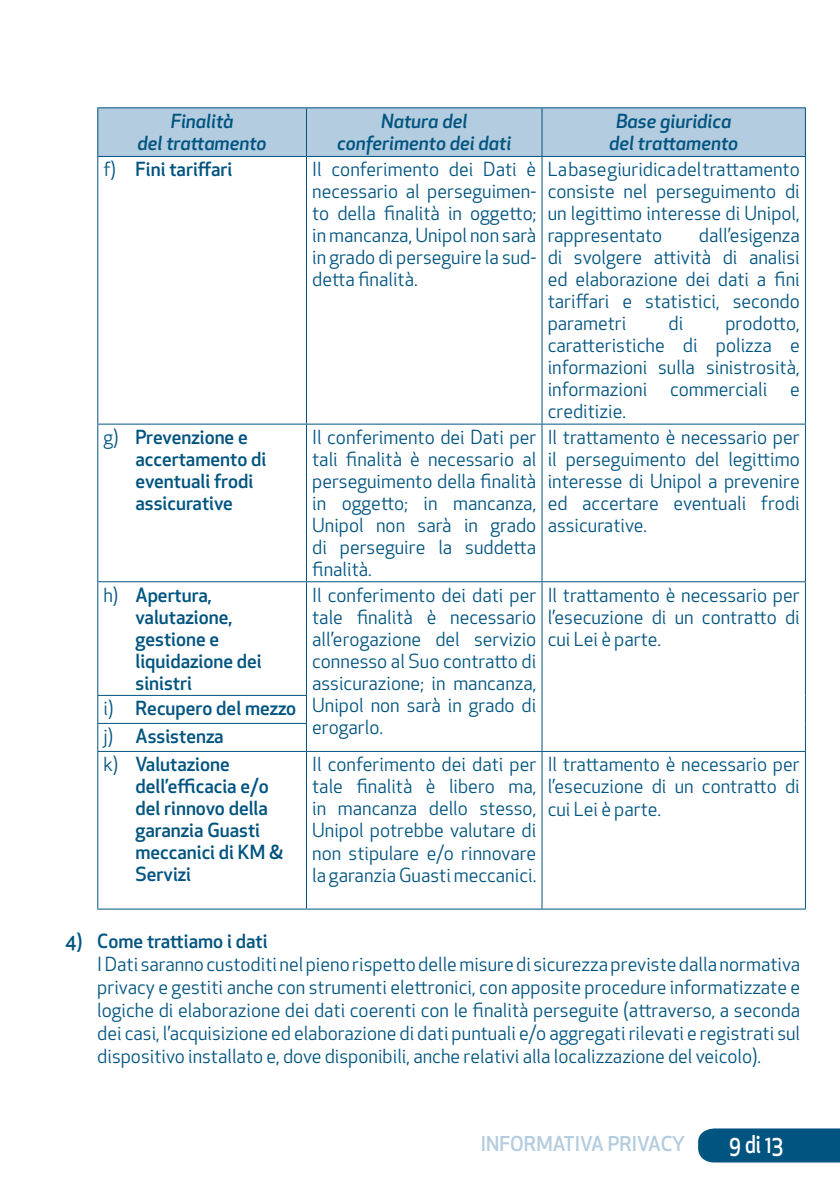
<style>
.page{position:relative;width:840px;height:1191px;background:#fff}
.page>*{position:absolute;margin:0;border:0;box-sizing:border-box;transform-origin:0 0}
.t1{font:500 24px "Apex New";color:#fff;scale:.83 1}
.t2{font:500 20px "Apex New";color:#b4ccdf}
.t3{font:19px/22px "Apex New";color:#005480;text-align:justify}
.t4{font:500 19px/22px "Apex New";color:#005480}
.t5{font:italic 500 19px/22px "Apex New";color:#005480;text-align:center}
.s1{font-weight:400}
</style>
<div class="page">
<div style="left:698px;top:1128px;width:141px;height:34px;background:#005480"></div>
<div style="left:98px;top:108px;width:706px;height:48px;background:#b4ccdf"></div>
<hr style="left:97px;top:107px;width:209px;height:1px;background:#005480">
<hr style="left:97px;top:108px;width:1px;height:48px;background:#005480">
<hr style="left:306px;top:107px;width:235px;height:1px;background:#005480">
<hr style="left:306px;top:108px;width:1px;height:48px;background:#005480">
<hr style="left:541px;top:107px;width:264px;height:1px;background:#005480">
<hr style="left:541px;top:108px;width:1px;height:48px;background:#005480">
<hr style="left:804px;top:108px;width:1px;height:48px;background:#005480">
<hr style="left:97px;top:156px;width:209px;height:1px;background:#005480">
<hr style="left:97px;top:157px;width:1px;height:266px;background:#005480">
<hr style="left:306px;top:156px;width:235px;height:1px;background:#005480">
<hr style="left:306px;top:157px;width:1px;height:266px;background:#005480">
<hr style="left:541px;top:156px;width:264px;height:1px;background:#005480">
<hr style="left:541px;top:157px;width:1px;height:266px;background:#005480">
<hr style="left:804px;top:157px;width:1px;height:266px;background:#005480">
<hr style="left:97px;top:423px;width:209px;height:1px;background:#005480">
<hr style="left:97px;top:424px;width:1px;height:157px;background:#005480">
<hr style="left:97px;top:581px;width:209px;height:1px;background:#005480">
<hr style="left:97px;top:582px;width:1px;height:113px;background:#005480">
<hr style="left:306px;top:423px;width:235px;height:1px;background:#005480">
<hr style="left:306px;top:424px;width:1px;height:157px;background:#005480">
<hr style="left:541px;top:423px;width:264px;height:1px;background:#005480">
<hr style="left:541px;top:424px;width:1px;height:157px;background:#005480">
<hr style="left:804px;top:424px;width:1px;height:157px;background:#005480">
<hr style="left:306px;top:581px;width:235px;height:1px;background:#005480">
<hr style="left:306px;top:582px;width:1px;height:113px;background:#005480">
<hr style="left:541px;top:581px;width:264px;height:1px;background:#005480">
<hr style="left:541px;top:582px;width:1px;height:113px;background:#005480">
<hr style="left:804px;top:582px;width:1px;height:113px;background:#005480">
<svg style="left:541px;top:695px;width:1px;height:56px"></svg>
<svg style="left:804px;top:695px;width:1px;height:56px"></svg>
<hr style="left:541px;top:752px;width:1px;height:156px;background:#005480">
<hr style="left:804px;top:752px;width:1px;height:156px;background:#005480">
<hr style="left:97px;top:695px;width:210px;height:1px;background:#005480">
<hr style="left:97px;top:723px;width:210px;height:1px;background:#005480">
<svg style="left:97px;top:696px;width:1px;height:55px"></svg>
<svg style="left:306px;top:696px;width:1px;height:55px"></svg>
<hr style="left:97px;top:752px;width:1px;height:156px;background:#005480">
<hr style="left:306px;top:752px;width:1px;height:156px;background:#005480">
<hr style="left:97px;top:751px;width:209px;height:1px;background:#005480">
<hr style="left:306px;top:751px;width:235px;height:1px;background:#005480">
<hr style="left:541px;top:751px;width:264px;height:1px;background:#005480">
<hr style="left:97px;top:908px;width:209px;height:1px;background:#005480">
<hr style="left:306px;top:908px;width:235px;height:1px;background:#005480">
<hr style="left:541px;top:908px;width:264px;height:1px;background:#005480">
<p class="t5" style="left:137px;top:110px;width:130px">Finalità<br>del trattamento</p>
<p class="t5" style="left:337px;top:110px;width:176px">Natura del conferimento dei dati</p>
<p class="t5" style="left:609px;top:110px;width:130px">Base giuridica del trattamento</p>
<p class="t4" style="left:103px;top:158px;width:130px"><span class="s1">f)</span> Fini tariffari</p>
<p class="t3" style="left:312px;top:158px;width:225px">Il conferimento dei Dati è necessario al perseguimen&shy;to della finalità in oggetto; in mancanza, Unipol non sarà in grado di perseguire la sud&shy;detta finalità.</p>
<p class="t3" style="left:547px;top:158px;width:253px">La base giuridica del trattamento consiste nel perseguimento di un legittimo interesse di Unipol, rappresentato</p>
<p class="t3" style="left:547px;top:224px;width:253px;text-indent:151px">dall’esigenza di svolgere attività di analisi ed elaborazione dei dati a fini tariffari e statistici, secondo parametri</p>
<p class="t3" style="left:547px;top:312px;width:253px;text-indent:177px">prodotto, caratteristiche di polizza e informazioni sulla sinistrosità, informazioni commerciali e creditizie.</p>
<p class="t3" style="left:668px;top:312px;width:16px">di</p>
<p class="t4" style="left:135px;top:426px;width:132px;text-indent:-32px"><span class="s1">g)</span> Prevenzione e accertamento di eventuali frodi assicurative</p>
<p class="t3" style="left:312px;top:426px;width:225px">Il conferimento dei Dati per tali finalità è necessario al perseguimento della finalità in oggetto; in mancanza, Unipol non sarà in grado di perseguire la suddetta finalità.</p>
<p class="t3" style="left:547px;top:426px;width:253px">Il trattamento è necessario per il perseguimento del legittimo interesse di Unipol a prevenire ed accertare eventuali frodi assicurative.</p>
<p class="t4" style="left:135px;top:583px;width:128px;text-indent:-32px"><span class="s1">h)</span> Apertura, valutazione, gestione e liquidazione dei sinistri</p>
<p class="t3" style="left:312px;top:584px;width:225px">Il conferimento dei dati per tale finalità è necessario all’erogazione del servizio connesso al Suo contratto di assicurazione; in mancanza, Unipol non sarà in grado di erogarlo.</p>
<p class="t3" style="left:547px;top:584px;width:253px">Il trattamento è necessario per l’esecuzione di un contratto di cui Lei è parte.</p>
<p class="t4" style="left:103px;top:694px;width:194px;line-height:28px"><span class="s1">i)</span> Recupero del mezzo <span class="s1">j)</span> Assistenza<br><span class="s1">k)</span> Valutazione</p>
<p class="t4" style="left:135px;top:775px;width:149px">dell’efficacia e/o del rinnovo della garanzia Guasti meccanici di KM &amp;<br>Servizi</p>
<p class="t3" style="left:312px;top:753px;width:225px">Il conferimento dei dati per tale finalità è libero ma, in mancanza dello stesso, Unipol potrebbe valutare di non stipulare e/o rinnovare la garanzia Guasti meccanici.</p>
<p class="t3" style="left:547px;top:753px;width:253px">Il trattamento è necessario per l’esecuzione di un contratto di cui Lei è parte.</p>
<p class="t4" style="left:65px;top:929px;width:204px">4) Come trattiamo i dati</p>
<p class="t3" style="left:97px;top:952px;width:704px;line-height:23px">I Dati saranno custoditi nel pieno rispetto delle misure di sicurezza previste dalla normativa privacy e gestiti anche con strumenti elettronici, con apposite procedure informatizzate e logiche di elaborazione dei dati coerenti con le finalità perseguite (attraverso, a seconda dei casi, l’acquisizione ed elaborazione di dati puntuali e/o aggregati rilevati e registrati sul dispositivo installato e, dove disponibili, anche relativi alla localizzazione del veicolo).</p>
<p class="t2" style="left:480px;top:1130px;width:206px">INFORMATIVA PRIVACY</p>
<p class="t1" style="left:728px;top:1128px;width:67px">9 di 13</p>
</div>
